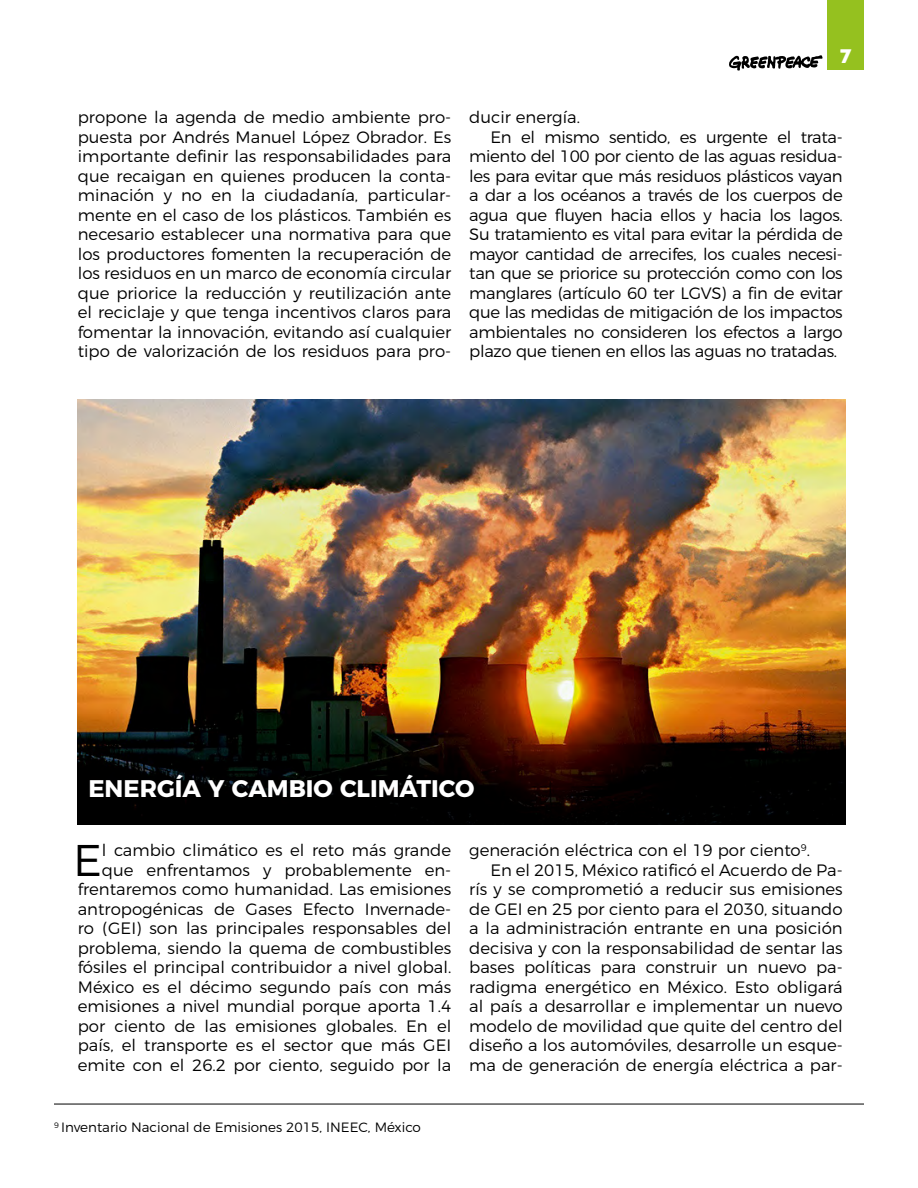
<style>
.page{position:relative;width:918px;height:1188px;background:#fff}
.page>*{position:absolute;margin:0;border:0;box-sizing:border-box;transform-origin:0 0}
.t1{font:300 44.4px "Montserrat";color:#000}
.t2{font:700 24px "Montserrat";color:#fff}
.t3{font:19.5px "Cubano";color:#fff}
.t4{font:300 16.5px/19.5px "Montserrat";color:#000;text-align:justify}
.t5{font:300 16.5px "Montserrat";letter-spacing:-.02em;color:#000}
.t6{font:300 13.5px "Montserrat";color:#000}
</style>
<div class="page">
<svg style="left:729px;top:55px;width:94px;height:16px"></svg>
<div style="left:828px;top:0;width:36px;height:69px;background:#95c11f"></div>
<img style="left:78px;top:400px;width:767px;height:315px">
<svg style="left:78px;top:715px;width:767px;height:110px;background:#190c03"></svg>
<hr style="left:54px;top:1104px;width:810px;height:1px;background:#000">
<p class="t3" style="left:840px;top:42px;width:13px">7</p>
<p class="t4" style="left:78px;top:106px;width:375px">propone la agenda de medio ambiente pro&shy;puesta por Andrés Manuel López Obrador. Es importante definir las responsabilidades para que recaigan en quienes producen la conta&shy;minación y no en la ciudadanía, particular&shy;mente en el caso de los plásticos. También es necesario establecer una normativa para que los productores fomenten la recuperación de los residuos en un marco de economía circular que priorice la reducción y reutilización ante el reciclaje y que tenga incentivos claros para fomentar la innovación, evitando así cualquier tipo de valorización de los residuos para pro-</p>
<p class="t4" style="left:469px;top:106px;width:112px">ducir energía.</p>
<p class="t5" style="left:491px;top:124px;width:354px">En el mismo sentido, es urgente el trata-</p>
<p class="t5" style="left:469px;top:143px;width:375px">miento del 100 por ciento de las aguas residua-</p>
<p class="t5" style="left:469px;top:163px;width:375px">les para evitar que más residuos plásticos vayan</p>
<p class="t5" style="left:469px;top:183px;width:375px">a dar a los océanos a través de los cuerpos de</p>
<p class="t5" style="left:469px;top:202px;width:375px">agua que fluyen hacia ellos y hacia los lagos.</p>
<p class="t5" style="left:469px;top:222px;width:375px">Su tratamiento es vital para evitar la pérdida de</p>
<p class="t5" style="left:469px;top:241px;width:375px">mayor cantidad de arrecifes, los cuales necesi-</p>
<p class="t5" style="left:469px;top:261px;width:375px">tan que se priorice su protección como con los</p>
<p class="t5" style="left:469px;top:280px;width:375px">manglares (artículo 60 ter LGVS) a fin de evitar</p>
<p class="t5" style="left:469px;top:300px;width:375px">que las medidas de mitigación de los impactos</p>
<p class="t5" style="left:469px;top:319px;width:375px">ambientales no consideren los efectos a largo</p>
<p class="t5" style="left:469px;top:339px;width:369px">plazo que tienen en ellos las aguas no tratadas.</p>
<h2 class="t2" style="left:88px;top:768px;width:387px">ENERGÍA Y CAMBIO CLIMÁTICO</h2>
<p class="t4" style="left:78px;top:839px;width:375px;text-align:right">l cambio climático es el reto más grande que enfrentamos y probablemente en&shy;frentaremos como humanidad. Las emisiones antropogénicas de Gases Efecto Invernade&shy;ro (GEI) son las principales responsables del problema, siendo la quema de combustibles fósiles el principal contribuidor a nivel global.<br>México es el décimo segundo país con más emisiones a nivel mundial porque aporta 1.4 por ciento de las emisiones globales. En el país, el transporte es el sector que más GEI emite con el 26.2 por ciento, seguido por la</p>
<p class="t4" style="left:469px;top:839px;width:342px">generación eléctrica con el 19 por ciento<sup>9</sup>.</p>
<h1 class="t1" style="left:73px;top:825px;width:30px">E</h1>
<p class="t4" style="left:491px;top:859px;width:354px">En el 2015, México ratificó el Acuerdo de Pa-</p>
<p class="t4" style="left:469px;top:878px;width:375px">rís y se comprometió a reducir sus emisiones</p>
<p class="t4" style="left:469px;top:898px;width:375px">de GEI en 25 por ciento para el 2030, situando</p>
<p class="t4" style="left:469px;top:917px;width:375px">a la administración entrante en una posición</p>
<p class="t4" style="left:469px;top:937px;width:375px">decisiva y con la responsabilidad de sentar las</p>
<p class="t4" style="left:469px;top:956px;width:375px">bases políticas para construir un nuevo pa-</p>
<p class="t4" style="left:469px;top:976px;width:375px">radigma energético en México. Esto obligará</p>
<p class="t4" style="left:469px;top:995px;width:375px">al país a desarrollar e implementar un nuevo</p>
<p class="t4" style="left:469px;top:1015px;width:375px">modelo de movilidad que quite del centro del</p>
<p class="t4" style="left:469px;top:1034px;width:375px">diseño a los automóviles, desarrolle un esque-</p>
<p class="t4" style="left:469px;top:1054px;width:375px">ma de generación de energía eléctrica a par-</p>
<p class="t6" style="left:54px;top:1117px;width:368px"><sup>9</sup> Inventario Nacional de Emisiones 2015, INEEC, México</p>
</div>
